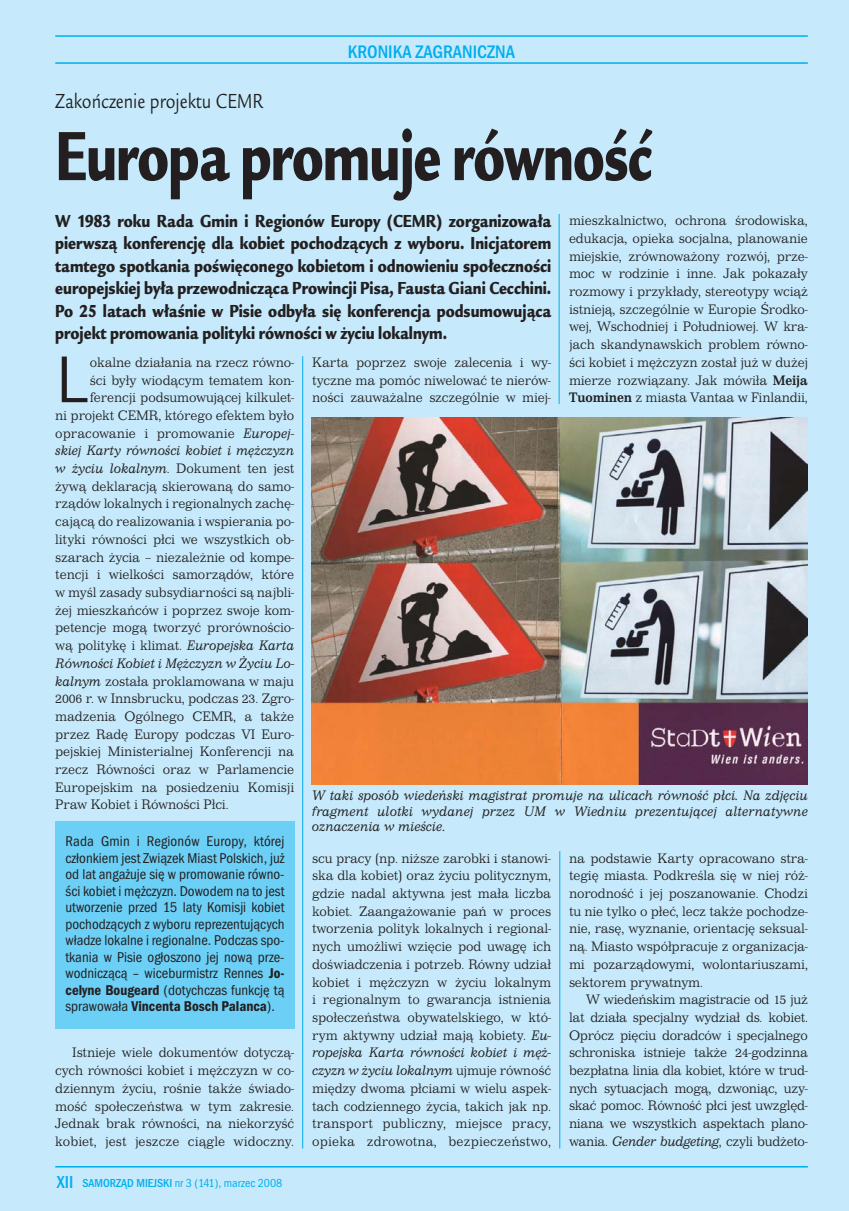
<style>
.page{position:relative;width:849px;height:1211px;background:#fff}
.page>*{position:absolute;margin:0;border:0;box-sizing:border-box;transform-origin:0 0}
.t1{font:72px "Legacy San Itc TEE Ultr";letter-spacing:-.02em;color:#231f20;scale:.7 1}
.t2{font:68.4px "Legacy San Itc TEE";color:#231f20;scale:.9 1}
.t3{font:21px "Legacy San Itc TEE";color:#231f20;scale:.8 1}
.t4{font:500 condensed 18.75px "Franklin Got SC Itc TEE";color:#00aeef}
.t5{font:18px/22.5px "Legacy San Itc TEE Ultr";color:#231f20;text-align:justify;scale:.8 1}
.t6{font:condensed 14.7px/16.5px "Franklin Got Itc TEE";color:#231f20;text-align:justify}
.t7{font:14.25px/17.7px "Impressum TEE Ligh";letter-spacing:-.005em;color:#231f20;text-align:justify;scale:.95 1}
.t8{font:14.25px/15.8px "Impressum TEE Ligh Ital";letter-spacing:-.005em;color:#231f20;scale:.95 1}
.t9{font:condensed 12px "Franklin Got Itc TEE";color:#00aeef}
.s1{font-family:"Impressum TEE";font-weight:500}
.s2{font-family:"Impressum TEE Ligh Ital"}
.s3{font-weight:600}
.s4{font-weight:500;font-size:18px}
.s5{font-weight:500}
.s6{font-family:"Impressum TEE Ligh"}
</style>
<div class="page">
<div style="left:0;top:0;width:849px;height:1210px;background:#c6eafb"></div>
<hr style="left:55px;top:1166px;width:753px;height:1px;background:#00aeef">
<hr style="left:55px;top:62px;width:753px;height:2px;background:#00aeef">
<hr style="left:55px;top:35px;width:753px;height:2px;background:#00aeef">
<hr style="left:559px;top:214px;width:1px;height:190px;background:#00aeef">
<hr style="left:302px;top:356px;width:1px;height:792px;background:#00aeef">
<div style="left:55px;top:821px;width:240px;height:207px;background:#6ccff6"></div>
<img style="left:312px;top:417px;width:496px;height:367px">
<hr style="left:559px;top:851px;width:1px;height:297px;background:#00aeef">
<h3 class="t4" style="left:348px;top:40px;width:169px">KRONIKA ZAGRANICZNA</h3>
<h3 class="t3" style="left:55px;top:92px;width:262px">Zakończenie projektu CEMR</h3>
<h1 class="t1" style="left:55px;top:127px;width:855px">Europa promuje równość</h1>
<p class="t5" style="left:55px;top:211px;width:622px">W 1983 roku Rada Gmin i Regionów Europy (CEMR) zorganizowała pierwszą konferencję dla kobiet pochodzących z wyboru. Inicjatorem tamtego spotkania poświęconego kobietom i odnowieniu społeczności europejskiej była przewodnicząca Prowincji Pisa, Fausta Giani Cecchini.<br>Po 25 latach właśnie w Pisie odbyła się konferencja podsumowująca projekt promowania polityki równości w życiu lokalnym.</p>
<p class="t7" style="left:569px;top:213px;width:253px">mieszkalnictwo, ochrona środowiska, edukacja, opieka socjalna, planowanie miejskie, zrównoważony rozwój, prze&shy;moc w rodzinie i inne. Jak pokazały rozmowy i przykłady, stereotypy wciąż istnieją, szczególnie w Europie Środko&shy;wej, Wschodniej i Południowej. W kra&shy;jach skandynawskich problem równo&shy;ści kobiet i mężczyzn został już w dużej mierze rozwiązany. Jak mówiła <span class="s1">Meija Tuominen</span> z miasta Vantaa w Finlandii,</p>
<h2 class="t2" style="left:55px;top:351px;width:36px">L</h2>
<p class="t7" style="left:312px;top:354px;width:253px">Karta poprzez swoje zalecenia i wy&shy;tyczne ma pomóc niwelować te nierów&shy;ności zauważalne szczególnie w miej-</p>
<p class="t7" style="left:55px;top:354px;width:253px;text-align:right">okalne działania na rzecz równo-<br>ści były wiodącym tematem kon&shy;ferencji podsumowującej kilkulet-<br>ni projekt CEMR, którego efektem było opracowanie i promowanie <span class="s2">Europej-</span></p>
<p class="t8" style="left:55px;top:444px;width:253px">skiej Karty równości kobiet i mężczyzn</p>
<p class="t7" style="left:55px;top:461px;width:253px"><span class="s2">w życiu lokalnym</span>. Dokument ten jest żywą deklaracją skierowaną do samo&shy;rządów lokalnych i regionalnych zachę&shy;cającą do realizowania i wspierania po&shy;lityki równości płci we wszystkich ob&shy;szarach życia – niezależnie od kompe&shy;tencji i wielkości samorządów, które w myśl zasady subsydiarności są najbli&shy;żej mieszkańców i poprzez swoje kom&shy;petencje mogą tworzyć prorównościo&shy;wą politykę i klimat. <span class="s2">Europejska Karta</span></p>
<p class="t8" style="left:55px;top:656px;width:253px">Równości Kobiet i Mężczyzn w Życiu Lo-</p>
<p class="t7" style="left:55px;top:673px;width:253px"><span class="s2">kalnym</span> została proklamowana w maju 2006 r. w Innsbrucku, podczas 23. Zgro&shy;madzenia Ogólnego CEMR, a także przez Radę Europy podczas VI Euro&shy;pejskiej Ministerialnej Konferencji na rzecz Równości oraz w Parlamencie Europejskim na posiedzeniu Komisji Praw Kobiet i Równości Płci.</p>
<p class="t8" style="left:312px;top:788px;width:524px;text-align:justify">W taki sposób wiedeński magistrat promuje na ulicach równość płci. Na zdjęciu fragment ulotki wydanej przez UM w Wiedniu prezentującej alternatywne oznaczenia w mieście.</p>
<p class="t6" style="left:66px;top:834px;width:221px">Rada Gmin i Regionów Europy, której członkiem jest Związek Miast Polskich, już od lat angażuje się w promowanie równo&shy;ści kobiet i mężczyzn. Dowodem na to jest utworzenie przed 15 laty Komisji kobiet pochodzących z wyboru reprezentujących władze lokalne i regionalne. Podczas spo&shy;tkania w Pisie ogłoszono jej nową prze&shy;wodniczącą – wiceburmistrz Rennes <span class="s3">Jo&shy;celyne Bougeard</span> (dotychczas funkcję tą sprawowała <span class="s3">Vincenta Bosch Palanca</span>).</p>
<p class="t7" style="left:55px;top:1045px;width:253px;text-indent:17px">Istnieje wiele dokumentów dotyczą&shy;cych równości kobiet i mężczyzn w co&shy;dziennym życiu, rośnie także świado&shy;mość społeczeństwa w tym zakresie.<br>Jednak brak równości, na niekorzyść kobiet, jest jeszcze ciągle widoczny.</p>
<p class="t9" style="left:57px;top:1178px;width:227px"><span class="s4">XII</span> <span class="s5">SAMORZĄD MIEJSKI</span> nr 3 (141), marzec 2008</p>
<p class="t7" style="left:312px;top:850px;width:253px">scu pracy (np. niższe zarobki i stanowi&shy;ska dla kobiet) oraz życiu politycznym, gdzie nadal aktywna jest mała liczba kobiet. Zaangażowanie pań w proces tworzenia polityk lokalnych i regional&shy;nych umożliwi wzięcie pod uwagę ich doświadczenia i potrzeb. Równy udział kobiet i mężczyzn w życiu lokalnym i regionalnym to gwarancja istnienia społeczeństwa obywatelskiego, w któ&shy;rym aktywny udział mają kobiety. <span class="s2">Eu-</span></p>
<p class="t8" style="left:312px;top:1045px;width:253px;line-height:17.7px">ropejska Karta równości kobiet i męż&shy;czyzn w życiu lokalnym <span class="s6">ujmuje równość</span></p>
<p class="t7" style="left:312px;top:1080px;width:253px">między dwoma płciami w wielu aspek&shy;tach codziennego życia, takich jak np. transport publiczny, miejsce pracy, opieka zdrowotna, bezpieczeństwo,</p>
<p class="t7" style="left:569px;top:850px;width:253px">na podstawie Karty opracowano stra&shy;tegię miasta. Podkreśla się w niej róż&shy;norodność i jej poszanowanie. Chodzi tu nie tylko o płeć, lecz także pochodze&shy;nie, rasę, wyznanie, orientację seksual&shy;ną. Miasto współpracuje z organizacja&shy;mi pozarządowymi, wolontariuszami, sektorem prywatnym.</p>
<p class="t7" style="left:569px;top:992px;width:253px;text-indent:17px">W wiedeńskim magistracie od 15 już lat działa specjalny wydział ds. kobiet.<br>Oprócz pięciu doradców i specjalnego schroniska istnieje także 24-godzinna bezpłatna linia dla kobiet, które w trud&shy;nych sytuacjach mogą, dzwoniąc, uzy&shy;skać pomoc. Równość płci jest uwzględ&shy;niana we wszystkich aspektach plano&shy;wania. <span class="s2">Gender budgeting</span>, czyli budżeto-</p>
</div>
